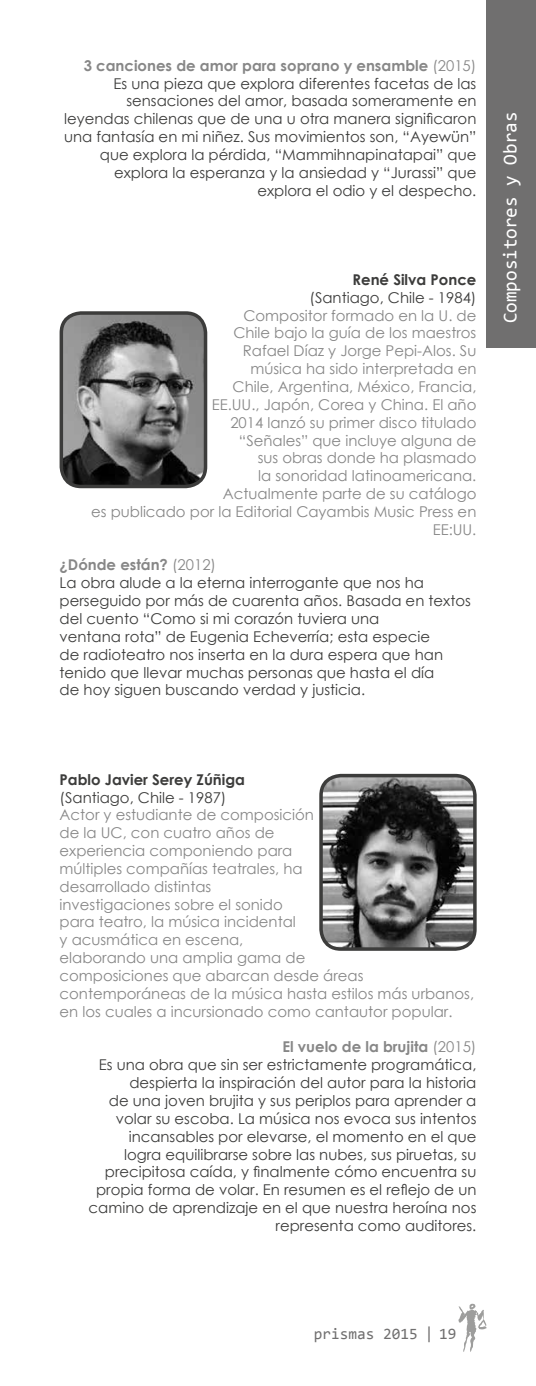
<style>
.page{position:relative;width:536px;height:1386px;background:#fff}
.page>*{position:absolute;margin:0;border:0;box-sizing:border-box;transform-origin:0 0}
.t1{font:19.25px "Consolas";color:#fff}
.t2{font:15.75px "Consolas";color:#706f6f}
.t3{font:14.88px/17.8px "Century Gothic";color:#3c3c3b;text-align:right}
.t4{font:14.88px/17.8px "Century Gothic";color:#878787;text-align:right}
.t5{font:700 14.88px "Century Gothic";color:#3c3c3b}
.s1{font-weight:700;color:#878787}
.s2{color:#878787}
</style>
<div class="page">
<svg style="left:458px;top:1304px;width:28px;height:48px"></svg>
<div style="left:486px;top:0;width:50px;height:347px;background:#706f6f"></div>
<img style="left:61px;top:314px;width:144px;height:172px">
<div style="left:60px;top:311px;width:147px;height:177px;border:4px solid #3c3c3b;border-radius:20px"></div>
<img style="left:324px;top:776px;width:150px;height:172px">
<div style="left:319px;top:774px;width:157px;height:177px;border:4px solid #3c3c3b;border-radius:20px"></div>
<p class="t3" style="left:64px;top:56px;width:414px"><span class="s1">3 canciones de amor para soprano y ensamble</span> <span class="s2">(2015)<br></span>Es una pieza que explora diferentes facetas de las sensaciones del amor, basada someramente en leyendas chilenas que de una u otra manera significaron una fantasía en mi niñez. Sus movimientos son, “Ayewün” que explora la pérdida, “Mammihnapinatapai” que explora la esperanza y la ansiedad y “Jurassi” que explora el odio y el despecho.</p>
<p class="t5" style="left:352px;top:268px;width:125px">René Silva Ponce</p>
<p class="t3" style="left:309px;top:288px;width:168px">(Santiago, Chile - 1984)</p>
<p class="t4" style="left:91px;top:306px;width:387px">Compositor formado en la U. de<br>Chile bajo la guía de los maestros<br>Rafael Díaz y Jorge Pepi-Alos. Su<br>música ha sido interpretada en<br>Chile, Argentina, México, Francia,<br>EE.UU., Japón, Corea y China. El año<br>2014 lanzó su primer disco titulado<br>“Señales” que incluye alguna de<br>sus obras donde ha plasmado<br>la sonoridad latinoamericana.<br>Actualmente parte de su catálogo<br>es publicado por la Editorial Cayambis Music Press en<br>EE:UU.</p>
<p class="t3" style="left:60px;top:556px;width:413px;text-align:left"><span class="s1">¿Dónde están?</span> <span class="s2">(2012)<br></span>La obra alude a la eterna interrogante que nos ha perseguido por más de cuarenta años. Basada en textos del cuento “Como si mi corazón tuviera una<br>ventana rota” de Eugenia Echeverría; esta especie<br>de radioteatro nos inserta en la dura espera que han tenido que llevar muchas personas que hasta el día<br>de hoy siguen buscando verdad y justicia.</p>
<p class="t1" style="left:497px;top:323px;width:213px;rotate:-90deg">Compositores y Obras</p>
<p class="t5" style="left:60px;top:768px;width:187px">Pablo Javier Serey Zúñiga</p>
<p class="t3" style="left:60px;top:788px;width:168px">(Santiago, Chile - 1987)</p>
<p class="t4" style="left:60px;top:806px;width:416px;text-align:left">Actor y estudiante de composición<br>de la UC, con cuatro años de<br>experiencia componiendo para<br>múltiples compañías teatrales, ha<br>desarrollado distintas<br>investigaciones sobre el sonido<br>para teatro, la música incidental<br>y acusmática en escena,<br>elaborando una amplia gama de<br>composiciones que abarcan desde áreas contemporáneas de la música hasta estilos más urbanos, en los cuales a incursionado como cantautor popular.</p>
<p class="t3" style="left:89px;top:1038px;width:389px"><span class="s1">El vuelo de la brujita</span> <span class="s2">(2015)<br></span>Es una obra que sin ser estrictamente programática, despierta la inspiración del autor para la historia<br>de una joven brujita y sus periplos para aprender a volar su escoba. La música nos evoca sus intentos incansables por elevarse, el momento en el que logra equilibrarse sobre las nubes, sus piruetas, su precipitosa caída, y finalmente cómo encuentra su propia forma de volar. En resumen es el reflejo de un camino de aprendizaje en el que nuestra heroína nos representa como auditores.</p>
<p class="t2" style="left:314px;top:1323px;width:144px">prismas 2015 | 19</p>
</div>
